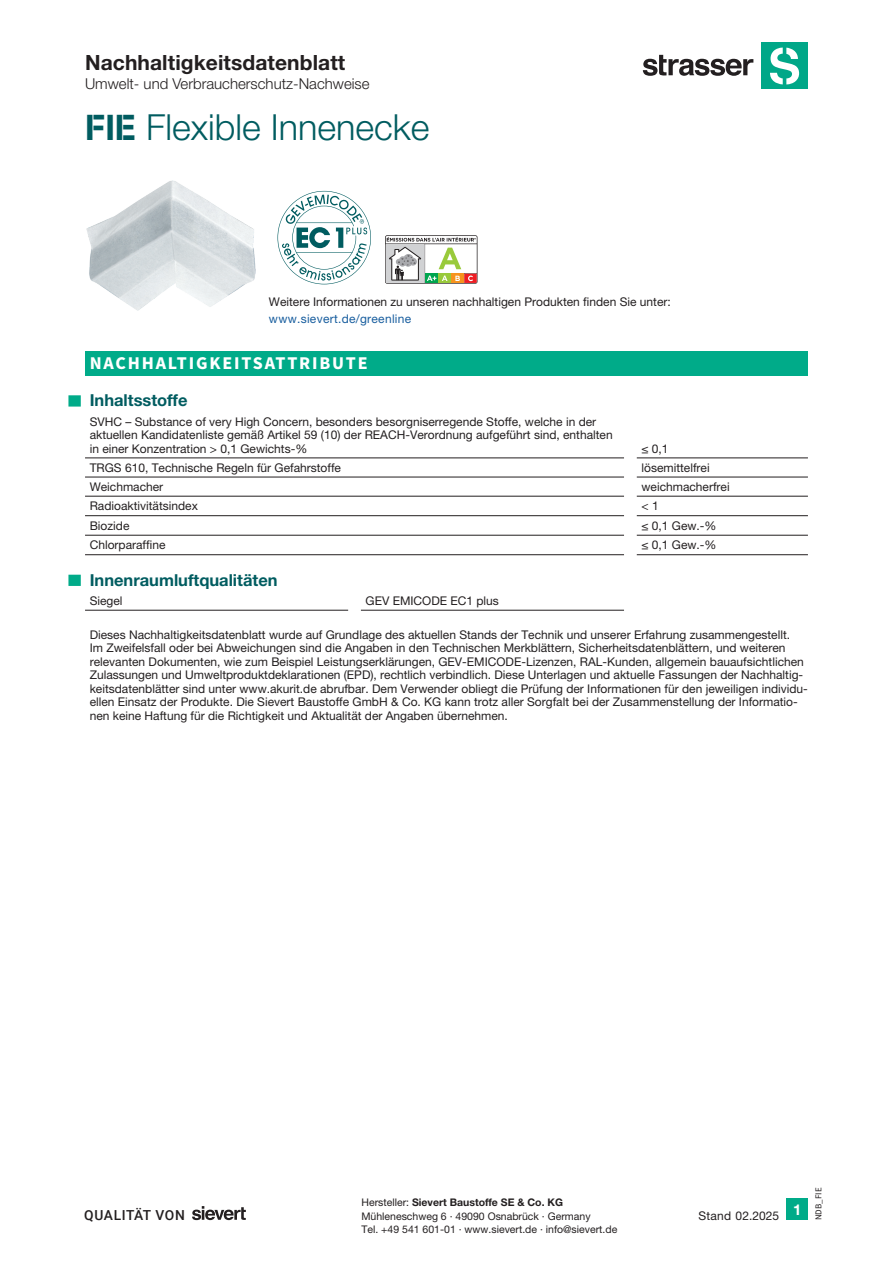
<style>
.page{position:relative;width:893px;height:1263px;background:#fff}
.page>*{position:absolute;margin:0;border:0;box-sizing:border-box;transform-origin:0 0}
.CB_AF_NDB-STRASSER-P{font:300 36px "Helvetica Neue LT Pro";color:#005c60}
.t1{font:700 21px "Helvetica Neue LT Pro";letter-spacing:.005em;color:#231f20}
.CB_AF_NDB-STRASSER-G{font:700 18px "Source Sans Pro";letter-spacing:.1em;color:#fff}
.CB_AF_NDB-STRASSER-S{font:700 16.5px "Helvetica Neue LT Pro";color:#005c60}
.t2{font:300 15px "Helvetica Neue LT Pro";color:#231f20}
.t3{font:700 15px "Helvetica Neue LT Pro";color:#fff}
.t4{font:500 13.8px "Roboto";letter-spacing:.04em;color:#231f20}
.CB_AF_NDB-STRASSER-H{font:12px/13.5px "Helvetica Neue LT Pro";color:#231f20}
.CB_AF_NDB_STRASSER-T{font:12px/13.5px "Helvetica Neue LT Pro";color:#231f20}
.CB_AF_NDB_STRASSER-T-2{font:12px "Helvetica Neue LT Pro";letter-spacing:.025em;color:#175d9e}
.t5{font:10.5px/13.6px "Helvetica Neue LT Pro";color:#231f20}
.CB_AF_DOK-NAME{font:9px "Source Sans Pro";color:#231f20}
.s1{font-family:"Standard CT Stencil";font-weight:700}
.s2{font-weight:700}
.s3{font-family:"Helvetica Neue LT Std"}
</style>
<div class="page">
<div style="left:787px;top:1198px;width:21px;height:22px;background:#00ab89"></div>
<svg style="left:192px;top:1206px;width:54px;height:14px"></svg>
<div style="left:761px;top:43px;width:47px;height:46px;background:#00a788"></div>
<svg style="left:770px;top:48px;width:29px;height:36px"></svg>
<svg style="left:643px;top:55px;width:110px;height:21px"></svg>
<img style="left:86px;top:180px;width:170px;height:131px">
<svg style="left:277px;top:191px;width:94px;height:93px"></svg>
<svg style="left:385px;top:235px;width:92px;height:49px"></svg>
<div style="left:85px;top:351px;width:723px;height:25px;background:#00ab89"></div>
<hr style="left:85px;top:457px;width:539px;height:1px;background:#231f20">
<hr style="left:637px;top:457px;width:171px;height:1px;background:#231f20">
<hr style="left:85px;top:477px;width:539px;height:1px;background:#231f20">
<hr style="left:637px;top:477px;width:171px;height:1px;background:#231f20">
<hr style="left:85px;top:496px;width:539px;height:1px;background:#231f20">
<hr style="left:637px;top:496px;width:171px;height:1px;background:#231f20">
<hr style="left:85px;top:515px;width:539px;height:1px;background:#231f20">
<hr style="left:637px;top:515px;width:171px;height:1px;background:#231f20">
<hr style="left:85px;top:535px;width:539px;height:1px;background:#231f20">
<hr style="left:637px;top:535px;width:171px;height:1px;background:#231f20">
<hr style="left:85px;top:554px;width:539px;height:1px;background:#231f20">
<hr style="left:637px;top:554px;width:171px;height:1px;background:#231f20">
<div style="left:68px;top:395px;width:13px;height:12px;background:#00ab89"></div>
<hr style="left:85px;top:610px;width:263px;height:1px;background:#231f20">
<hr style="left:361px;top:610px;width:263px;height:1px;background:#231f20">
<div style="left:68px;top:575px;width:13px;height:11px;background:#00ab89"></div>
<h2 class="t1" style="left:85px;top:49px;width:262px">Nachhaltigkeitsdatenblatt</h2>
<p class="t2" style="left:85px;top:75px;width:286px">Umwelt- und Verbraucherschutz-Nachweise</p>
<p class="CB_AF_NDB-STRASSER-P" style="left:85px;top:106px;width:346px"><span class="s1">FIE</span> Flexible Innenecke</p>
<p class="CB_AF_NDB_STRASSER-T" style="left:269px;top:294px;width:403px">Weitere Informationen zu unseren nachhaltigen Produkten finden Sie unter:</p>
<p class="CB_AF_NDB_STRASSER-T-2" style="left:269px;top:311px;width:144px">www.sievert.de/greenline</p>
<p class="CB_AF_NDB-STRASSER-G" style="left:90px;top:351px;width:280px">NACHHALTIGKEITSATTRIBUTE</p>
<p class="CB_AF_NDB-STRASSER-S" style="left:90px;top:390px;width:99px">Inhaltsstoffe</p>
<p class="CB_AF_NDB_STRASSER-T" style="left:90px;top:414px;width:525px">SVHC – Substance of very High Concern, besonders besorgniserregende Stoffe, welche in der aktuellen Kandidatenliste gemäß Artikel 59 (10) der REACH-Verordnung aufgefü hrt sind, enthalten in einer Konzentration &gt; 0,1 Gewichts-%</p>
<p class="CB_AF_NDB_STRASSER-T" style="left:641px;top:441px;width:29px">≤ 0,1</p>
<p class="CB_AF_NDB_STRASSER-T" style="left:90px;top:460px;width:253px">TRGS 610, Technische Regeln fü r Gefahrstoffe</p>
<p class="CB_AF_NDB_STRASSER-T" style="left:641px;top:460px;width:70px">lösemittelfrei</p>
<p class="CB_AF_NDB_STRASSER-T" style="left:90px;top:480px;width:75px">Weichmacher</p>
<p class="CB_AF_NDB_STRASSER-T" style="left:641px;top:480px;width:90px">weichmacherfrei</p>
<p class="CB_AF_NDB_STRASSER-T" style="left:90px;top:499px;width:110px">Radioaktivitätsindex</p>
<p class="CB_AF_NDB_STRASSER-T" style="left:641px;top:499px;width:19px">&lt; 1</p>
<p class="CB_AF_NDB_STRASSER-T" style="left:90px;top:519px;width:41px">Biozide</p>
<p class="CB_AF_NDB_STRASSER-T" style="left:641px;top:519px;width:77px">≤ 0,1 Gew.-%</p>
<p class="CB_AF_NDB_STRASSER-T" style="left:90px;top:538px;width:77px">Chlorparaffine</p>
<p class="CB_AF_NDB_STRASSER-T" style="left:641px;top:538px;width:77px">≤ 0,1 Gew.-%</p>
<p class="CB_AF_NDB-STRASSER-S" style="left:90px;top:569px;width:189px">Innenraumluftqualitäten</p>
<p class="CB_AF_NDB_STRASSER-T" style="left:90px;top:594px;width:34px">Siegel</p>
<p class="CB_AF_NDB_STRASSER-T" style="left:366px;top:594px;width:135px">GEV EMICODE EC1 plus</p>
<p class="CB_AF_NDB-STRASSER-H" style="left:90px;top:628px;width:720px">Dieses Nachhaltigkeitsdatenblatt wurde auf Grundlage des aktuellen Stands der Technik und unserer Erfahrung zusammengestellt.<br>Im Zweifelsfall oder bei Abweichungen sind die Angaben in den Technischen Merkblättern, Sicherheitsdatenblättern, und weiteren relevanten Dokumenten, wie zum Beispiel Leistungserklärungen, GEV-EMICODE-Lizenzen, RAL-Kunden, allgemein bauaufsichtlichen Zulassungen und Umweltproduktdeklarationen (EPD), rechtlich verbindlich. Diese Unterlagen und aktuelle Fassungen der Nachhaltig&shy;keitsdatenblätter sind unter www.akurit.de abrufbar. Dem Verwender obliegt die Prüfung der Informationen fü r den jeweiligen individu&shy;ellen Einsatz der Produkte. Die Sievert Baustoffe GmbH &amp; Co. KG kann trotz aller Sorgfalt bei der Zusammenstellung der Informatio&shy;nen keine Haftung fü r die Richtigkeit und Aktualität der Angaben ü bernehmen.</p>
<p class="t4" style="left:84px;top:1205px;width:102px">QUALITÄT VON</p>
<p class="t5" style="left:361px;top:1195px;width:257px">Hersteller: <span class="s2">Sievert Baustoffe SE &amp; Co. KG<br></span>Mühleneschweg 6 · 49090 Osnabrück · Germany<br>Tel. +49 541 601-01 · www.sievert.de · info@sievert.de</p>
<p class="CB_AF_NDB-STRASSER-H" style="left:698px;top:1209px;width:82px"><span class="s3">Stand</span> 02.2025</p>
<p class="t3" style="left:793px;top:1200px;width:10px">1</p>
<p class="CB_AF_DOK-NAME" style="left:812px;top:1220px;width:34px;rotate:-90deg">NDB_FIE</p>
</div>
